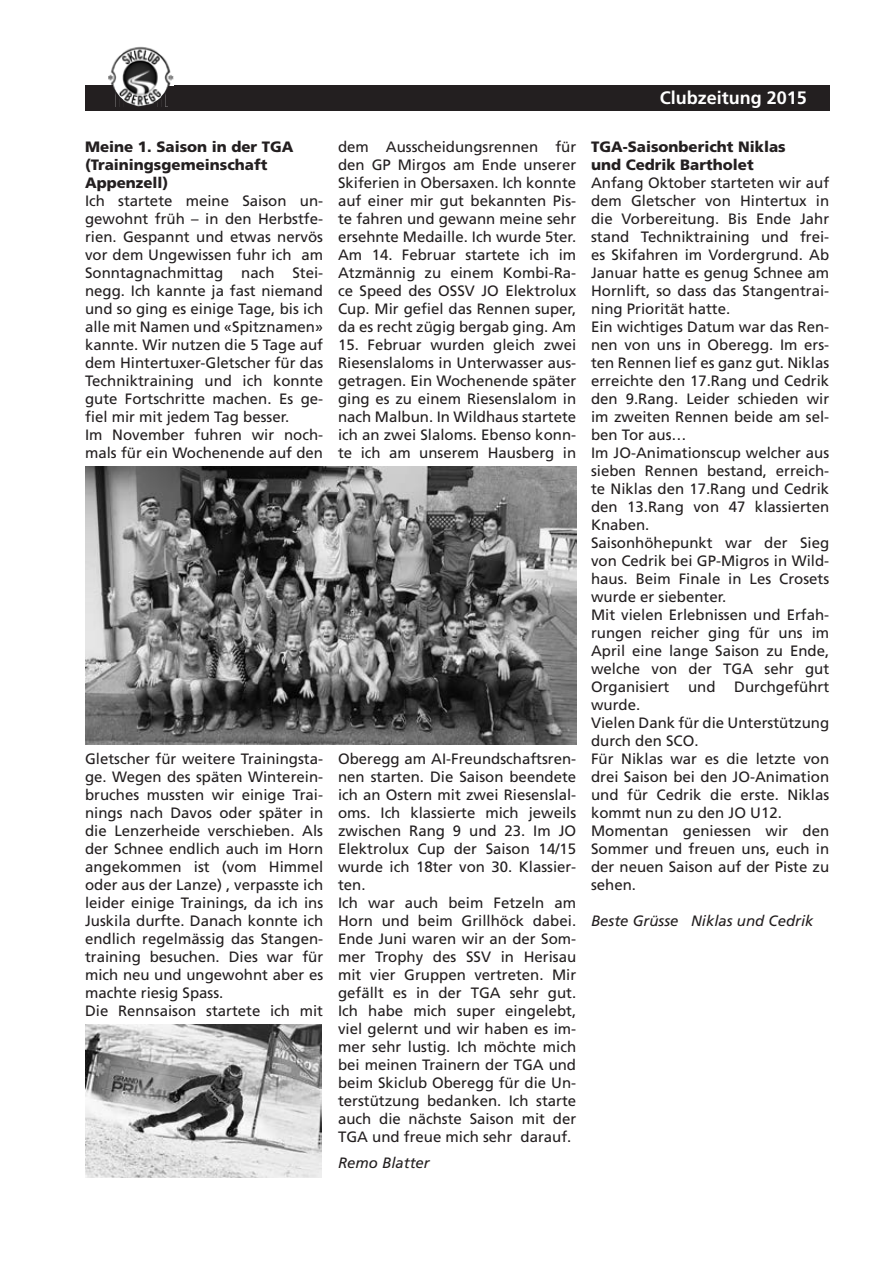
<style>
.page{position:relative;width:893px;height:1263px;background:#fff}
.page>*{position:absolute;margin:0;border:0;box-sizing:border-box;transform-origin:0 0}
.t1{font:700 18px "Frutiger LT Std";color:#fff}
.t2{font:15px/18px "Frutiger LT Std";color:#231f20}
.t3{font:900 15px/18px "Frutiger LT Std";color:#231f20}
.t4{font:italic 15px "Frutiger LT Std";color:#231f20}
</style>
<div class="page">
<div style="left:85px;top:85px;width:744px;height:26px;background:#231f20"></div>
<img style="left:108px;top:46px;width:65px;height:40px">
<div style="left:108px;top:85px;width:5px;height:23px;background:#231f20"></div>
<svg style="left:113px;top:85px;width:57px;height:22px"></svg>
<img style="left:85px;top:1025px;width:236px;height:152px">
<img style="left:85px;top:467px;width:491px;height:277px">
<p class="t3" style="left:85px;top:137px;width:210px">Meine 1. Saison in der TGA (Trainingsgemeinschaft<br>Appenzell)</p>
<p class="t2" style="left:85px;top:191px;width:240px">Ich startete meine Saison un&shy;gewohnt früh – in den Herbstfe&shy;rien. Gespannt und etwas nervös vor dem Ungewissen fuhr ich am<br>Sonntagnachmittag nach Stei&shy;negg. Ich kannte ja fast niemand und so ging es einige Tage, bis ich alle mit Namen und «Spitznamen» kannte. Wir nutzen die 5 Tage auf dem Hintertuxer-Gletscher für das<br>Techniktraining und ich konnte gute Fortschritte machen. Es ge&shy;fiel mir mit jedem Tag besser.<br>Im November fuhren wir noch&shy;mals für ein Wochenende auf den</p>
<p class="t2" style="left:85px;top:749px;width:240px">Gletscher für weitere Trainingsta&shy;ge. Wegen des späten Winterein&shy;bruches mussten wir einige Trai&shy;nings nach Davos oder später in die Lenzerheide verschieben. Als der Schnee endlich auch im Horn angekommen ist (vom Himmel oder aus der Lanze) , verpasste ich leider einige Trainings, da ich ins<br>Juskila durfte. Danach konnte ich endlich regelmässig das Stangen&shy;training besuchen. Dies war für mich neu und ungewohnt aber es machte riesig Spass.<br>Die Rennsaison startete ich mit</p>
<p class="t2" style="left:338px;top:137px;width:240px;text-align:justify">dem Ausscheidungsrennen für den GP Mirgos am Ende unserer Skiferien in Obersaxen. Ich konnte auf einer mir gut bekannten Pis&shy;te fahren und gewann meine sehr ersehnte Medaille. Ich wurde 5ter.<br>Am 14. Februar startete ich im Atzmännig zu einem Kombi-Ra&shy;ce Speed des OSSV JO Elektrolux Cup. Mir gefiel das Rennen super, da es recht zügig bergab ging. Am</p>
<p class="t2" style="left:338px;top:335px;width:240px;text-align:justify">15. Februar wurden gleich zwei Riesenslaloms in Unterwasser aus&shy;getragen. Ein Wochenende später ging es zu einem Riesenslalom in nach Malbun. In Wildhaus startete ich an zwei Slaloms. Ebenso konn&shy;te ich am unserem Hausberg in</p>
<p class="t2" style="left:338px;top:749px;width:240px">Oberegg am AI-Freundschaftsren&shy;nen starten. Die Saison beendete ich an Ostern mit zwei Riesenslal&shy;oms. Ich klassierte mich jeweils zwischen Rang 9 und 23. Im JO<br>Elektrolux Cup der Saison 14/15 wurde ich 18ter von 30. Klassier&shy;ten.<br>Ich war auch beim Fetzeln am<br>Horn und beim Grillhöck dabei.<br>Ende Juni waren wir an der Som&shy;mer Trophy des SSV in Herisau mit vier Gruppen vertreten. Mir gefällt es in der TGA sehr gut.<br>Ich habe mich super eingelebt, viel gelernt und wir haben es im&shy;mer sehr lustig. Ich möchte mich bei meinen Trainern der TGA und beim Skiclub Oberegg für die Un&shy;terstützung bedanken. Ich starte auch die nächste Saison mit der<br>TGA und freue mich sehr darauf.</p>
<p class="t4" style="left:338px;top:1154px;width:93px">Remo Blatter</p>
<p class="t1" style="left:660px;top:87px;width:149px">Clubzeitung 2015</p>
<p class="t3" style="left:591px;top:137px;width:196px">TGA-Saisonbericht Niklas und Cedrik Bartholet</p>
<p class="t2" style="left:591px;top:173px;width:240px">Anfang Oktober starteten wir auf dem Gletscher von Hintertux in die Vorbereitung. Bis Ende Jahr stand Techniktraining und frei&shy;es Skifahren im Vordergrund. Ab<br>Januar hatte es genug Schnee am<br>Hornlift, so dass das Stangentrai&shy;ning Priorität hatte.<br>Ein wichtiges Datum war das Ren&shy;nen von uns in Oberegg. Im ers&shy;ten Rennen lief es ganz gut. Niklas erreichte den 17.Rang und Cedrik den 9.Rang. Leider schieden wir im zweiten Rennen beide am sel&shy;ben Tor aus…<br>Im JO-Animationscup welcher aus sieben Rennen bestand, erreich&shy;te Niklas den 17.Rang und Cedrik den 13.Rang von 47 klassierten<br>Knaben.<br>Saisonhöhepunkt war der Sieg von Cedrik bei GP-Migros in Wild&shy;haus. Beim Finale in Les Crosets wurde er siebenter.<br>Mit vielen Erlebnissen und Erfah&shy;rungen reicher ging für uns im<br>April eine lange Saison zu Ende, welche von der TGA sehr gut<br>Organisiert und Durchgeführt wurde.<br>Vielen Dank für die Unterstützung durch den SCO.<br>Für Niklas war es die letzte von drei Saison bei den JO-Animation und für Cedrik die erste. Niklas kommt nun zu den JO U12.<br>Momentan geniessen wir den<br>Sommer und freuen uns, euch in der neuen Saison auf der Piste zu sehen.</p>
<p class="t4" style="left:591px;top:912px;width:224px">Beste Grüsse Niklas und Cedrik</p>
</div>
